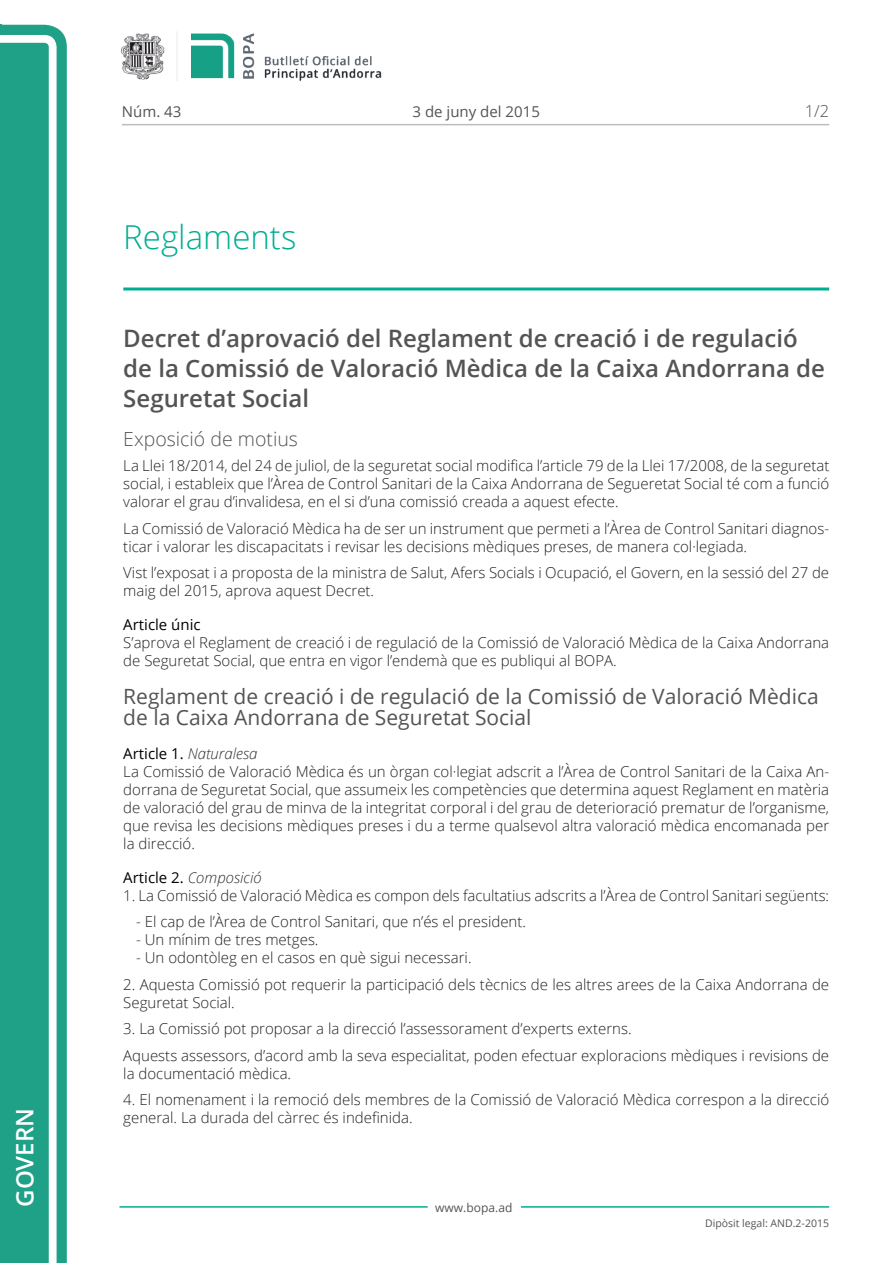
<style>
.page{position:relative;width:893px;height:1263px;background:#fff}
.page>*{position:absolute;margin:0;border:0;box-sizing:border-box;transform-origin:0 0}
.Titol_2_PAG{font:300 33px "Open Sans";color:#00ae91}
.Titol_3{font:600 24px/30px "Open Sans";color:#545454}
.t1{font:600 24px "Open Sans";color:#fff}
.Titol_4{font:21px/21px "Open Sans";color:#545454}
.Titol_5{font:300 19.5px "Open Sans";color:#545454}
.num_pagina{font:300 16.5px "Open Sans";color:#545454}
.Body_text{font:300 15px/18px "Open Sans";color:#231f20}
.Body_text_NOS{font:300 15px "Open Sans";color:#231f20}
.Body_text_i{font:300 15px "Open Sans";color:#231f20}
.Titol_7-8{font:italic 300 15px "Open Sans";color:#303030}
.carrer{font:15px "Open Sans";color:#545454}
.Titol_7{font:15px "Open Sans";color:#000}
.t2{font:12px "Open Sans";color:#545454}
.t3{font:10.5px "Open Sans";color:#545454}
.s1{font-weight:400;font-style:normal;color:#000}
</style>
<div class="page">
<svg style="left:0;top:25px;width:67px;height:1238px;fill:#1ea187"></svg>
<div style="left:0;top:43px;width:49px;height:1220px;background:#1ea187"></div>
<img style="left:122px;top:32px;width:260px;height:49px">
<hr style="left:119px;top:1206px;width:309px;height:2px;background:#00ae91">
<hr style="left:521px;top:1206px;width:308px;height:2px;background:#00ae91">
<hr style="left:122px;top:124px;width:707px;height:1px;background:#bcbdc0">
<hr style="left:123px;top:287px;width:706px;height:3px;background:#00ae91">
<p class="t1" style="left:8px;top:1207px;width:100px;rotate:-90deg">Govern</p>
<p class="carrer" style="left:122px;top:102px;width:61px">Núm. 43</p>
<p class="carrer" style="left:413px;top:102px;width:129px">3 de juny del 2015</p>
<p class="Titol_2_PAG" style="left:123px;top:215px;width:175px">Reglaments</p>
<p class="num_pagina" style="left:805px;top:100px;width:26px">1/2</p>
<p class="Titol_3" style="left:123px;top:322px;width:703px">Decret d’aprovació del Reglament de creació i de regulació de la Comissió de Valoració Mèdica de la Caixa Andorrana de<br>Seguretat Social</p>
<p class="Titol_5" style="left:123px;top:426px;width:176px">Exposició de motius</p>
<p class="Body_text" style="left:123px;top:456px;width:708px;text-align:justify">La Llei 18/2014, del 24 de juliol, de la seguretat social modifica l’article 79 de la Llei 17/2008, de la seguretat social, i estableix que l’Àrea de Control Sanitari de la Caixa Andorrana de Segueretat Social té com a funció valorar el grau d’invalidesa, en el si d’una comissió creada a aquest efecte.</p>
<p class="Body_text" style="left:123px;top:519px;width:707px">La Comissió de Valoració Mèdica ha de ser un instrument que permeti a l’Àrea de Control Sanitari diagnos&shy;ticar i valorar les discapacitats i revisar les decisions mèdiques preses, de manera col·legiada.</p>
<p class="Body_text" style="left:123px;top:563px;width:707px">Vist l’exposat i a proposta de la ministra de Salut, Afers Socials i Ocupació, el Govern, en la sessió del 27 de maig del 2015, aprova aquest Decret.</p>
<p class="Titol_7" style="left:123px;top:614px;width:79px">Article únic</p>
<p class="Body_text" style="left:123px;top:633px;width:707px">S’aprova el Reglament de creació i de regulació de la Comissió de Valoració Mèdica de la Caixa Andorrana de Seguretat Social, que entra en vigor l’endemà que es publiqui al BOPA.</p>
<p class="Titol_4" style="left:123px;top:685px;width:697px">Reglament de creació i de regulació de la Comissió de Valoració Mèdica de la Caixa Andorrana de Seguretat Social</p>
<p class="Titol_7-8" style="left:123px;top:743px;width:136px"><span class="s1">Article 1.</span> Naturalesa</p>
<p class="Body_text" style="left:123px;top:762px;width:707px;text-align:justify">La Comissió de Valoració Mèdica és un òrgan col·legiat adscrit a l’Àrea de Control Sanitari de la Caixa An&shy;dorrana de Seguretat Social, que assumeix les competències que determina aquest Reglament en matèria de valoració del grau de minva de la integritat corporal i del grau de deterioració prematur de l’organisme, que revisa les decisions mèdiques preses i du a terme qualsevol altra valoració mèdica encomanada per la direcció.</p>
<p class="Titol_7-8" style="left:123px;top:867px;width:140px"><span class="s1">Article 2.</span> Composició</p>
<p class="Body_text" style="left:123px;top:886px;width:707px">1. La Comissió de Valoració Mèdica es compon dels facultatius adscrits a l’Àrea de Control Sanitari següents:</p>
<p class="Body_text_NOS" style="left:136px;top:911px;width:391px">- El cap de l’Àrea de Control Sanitari, que n’és el president.</p>
<p class="Body_text_NOS" style="left:136px;top:929px;width:184px">- Un mínim de tres metges.</p>
<p class="Body_text_i" style="left:136px;top:947px;width:337px">- Un odontòleg en el casos en què sigui necessari.</p>
<p class="Body_text" style="left:123px;top:975px;width:707px">2. Aquesta Comissió pot requerir la participació dels tècnics de les altres arees de la Caixa Andorrana de<br>Seguretat Social.</p>
<p class="Body_text" style="left:123px;top:1019px;width:510px">3. La Comissió pot proposar a la direcció l’assessorament d’experts externs.</p>
<p class="Body_text" style="left:123px;top:1046px;width:707px">Aquests assessors, d’acord amb la seva especialitat, poden efectuar exploracions mèdiques i revisions de la documentació mèdica.</p>
<p class="Body_text" style="left:123px;top:1090px;width:707px">4. El nomenament i la remoció dels membres de la Comissió de Valoració Mèdica correspon a la direcció general. La durada del càrrec és indefinida.</p>
<p class="t2" style="left:435px;top:1199px;width:79px">www.bopa.ad</p>
<p class="t3" style="left:705px;top:1216px;width:125px">Dipòsit legal: AND.2-2015</p>
</div>
